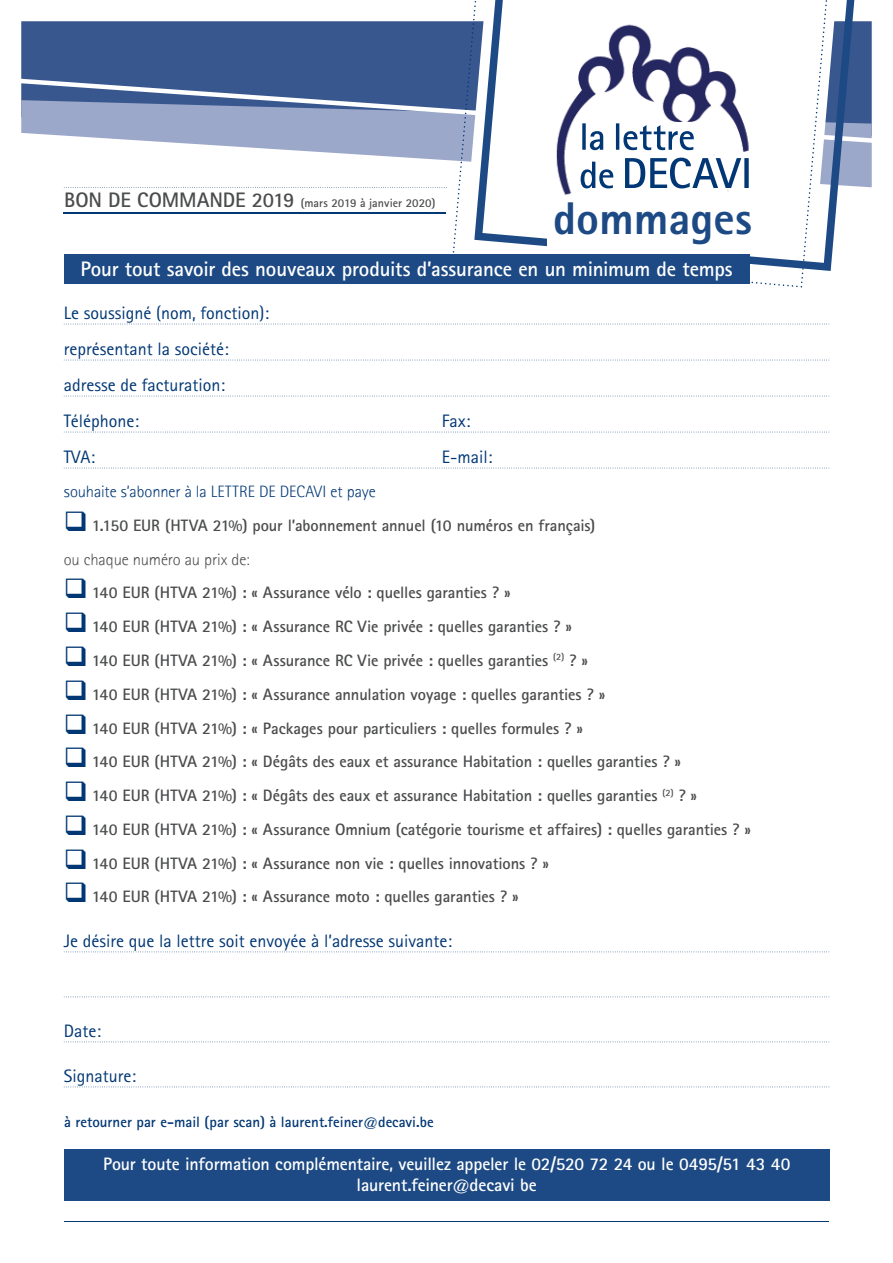
<style>
.page{position:relative;width:893px;height:1263px;background:#fff}
.page>*{position:absolute;margin:0;border:0;box-sizing:border-box;transform-origin:0 0}
.t1{font:800 45.9px "Rotis Sans Serif Std";color:#1d4a84}
.t2{font:700 21px "Rotis Sans Serif Std";letter-spacing:-.01em;color:#fff}
.t3{font:18px/36px "Rotis Sans Serif Std";color:#013775}
.t4{font:700 18px/21px "Rotis Sans Serif Std";letter-spacing:-.01em;color:#fff;text-align:center}
.t5{font:700 16.5px "Rotis Sans Serif Std";letter-spacing:-.005em;color:#4b4c4d}
.t6{font:300 16.5px "AT Rotis Sans Serif";letter-spacing:-.005em;color:#013775}
.t7{font:300 16.5px "AT Rotis Sans Serif";letter-spacing:-.005em;color:#4b4c4d}
.t8{font:700 15px "Rotis Sans Serif Std";color:#013775}
.t9{font:700 12px "Rotis Sans Serif Std";letter-spacing:.005em;color:#4b4c4d}
.s1{font-size:21px}
.s2{color:#013775}
</style>
<div class="page">
<hr style="left:64px;top:1220px;width:765px;height:2px;background:#013775">
<div style="left:21px;top:21px;width:851px;height:57px;background:#39578f"></div>
<svg style="left:196px;top:144px;width:676px;height:43px"></svg>
<svg style="left:21px;top:78px;width:851px;height:66px;background:#8293b9"></svg>
<svg style="left:452px;top:10px;width:352px;height:277px"></svg>
<svg style="left:474px;top:0;width:388px;height:271px"></svg>
<img style="left:554px;top:20px;width:210px;height:178px">
<img style="left:582px;top:123px;width:21px;height:27px">
<img style="left:616px;top:123px;width:79px;height:27px">
<img style="left:581px;top:162px;width:32px;height:26px">
<img style="left:625px;top:158px;width:124px;height:30px">
<div style="left:547px;top:203px;width:211px;height:51px;background:#fff"></div>
<hr style="left:64px;top:212px;width:382px;height:2px;background:#013775">
<svg style="left:64px;top:187px;width:383px;height:1px"></svg>
<div style="left:64px;top:1095px;width:766px;height:126px;background:#fff"></div>
<div style="left:64px;top:1149px;width:765px;height:51px;background:#1d4a84"></div>
<svg style="left:64px;top:324px;width:765px;height:1px"></svg>
<svg style="left:64px;top:360px;width:765px;height:1px"></svg>
<svg style="left:64px;top:396px;width:765px;height:1px"></svg>
<svg style="left:64px;top:432px;width:765px;height:1px"></svg>
<svg style="left:64px;top:468px;width:765px;height:1px"></svg>
<svg style="left:64px;top:951px;width:765px;height:1px"></svg>
<svg style="left:64px;top:996px;width:765px;height:1px"></svg>
<svg style="left:64px;top:1041px;width:765px;height:1px"></svg>
<svg style="left:64px;top:1086px;width:765px;height:1px"></svg>
<div style="left:64px;top:254px;width:685px;height:29px;background:#1d4a84"></div>
<p class="t9" style="left:64px;top:195px;width:373px"><span class="s1">BON DE COMMANDE 2019</span> (mars 2019 à janvier 2020)</p>
<h1 class="t1" style="left:553px;top:189px;width:200px">dommages</h1>
<p class="t2" style="left:81px;top:255px;width:654px">Pour tout savoir des nouveaux produits d’assurance en un minimum de temps</p>
<p class="t3" style="left:64px;top:295px;width:207px">Le soussigné (nom, fonction): représentant la société: adresse de facturation:<br>Téléphone:</p>
<p class="t3" style="left:442px;top:403px;width:30px">Fax:</p>
<p class="t3" style="left:64px;top:439px;width:33px">TVA:</p>
<p class="t3" style="left:442px;top:439px;width:52px">E-mail:</p>
<p class="t6" style="left:64px;top:482px;width:314px">souhaite s’abonner à la LETTRE DE DECAVI et paye</p>
<p class="t5" style="left:64px;top:515px;width:533px"><span class="s2">❑</span> 1.150 EUR (HTVA 21%) pour l’abonnement annuel (10 numéros en français)</p>
<p class="t7" style="left:64px;top:550px;width:188px">ou chaque numéro au prix de:</p>
<p class="t5" style="left:64px;top:582px;width:448px"><span class="s2">❑</span> 140 EUR (HTVA 21%) : « Assurance vélo : quelles garanties ? »</p>
<p class="t5" style="left:64px;top:616px;width:510px"><span class="s2">❑</span> 140 EUR (HTVA 21%) : « Assurance RC Vie privée : quelles garanties ? »</p>
<p class="t5" style="left:64px;top:650px;width:526px"><span class="s2">❑</span> 140 EUR (HTVA 21%) : « Assurance RC Vie privée : quelles garanties <sup>(2)</sup> ? »</p>
<p class="t5" style="left:64px;top:684px;width:543px"><span class="s2">❑</span> 140 EUR (HTVA 21%) : « Assurance annulation voyage : quelles garanties ? »</p>
<p class="t5" style="left:64px;top:717px;width:520px"><span class="s2">❑</span> 140 EUR (HTVA 21%) : « Packages pour particuliers : quelles formules ? »</p>
<p class="t5" style="left:64px;top:751px;width:619px"><span class="s2">❑</span> 140 EUR (HTVA 21%) : « Dégâts des eaux et assurance Habitation : quelles garanties ? »</p>
<p class="t5" style="left:64px;top:785px;width:635px"><span class="s2">❑</span> 140 EUR (HTVA 21%) : « Dégâts des eaux et assurance Habitation : quelles garanties <sup>(2)</sup> ? »</p>
<p class="t5" style="left:64px;top:819px;width:689px"><span class="s2">❑</span> 140 EUR (HTVA 21%) : « Assurance Omnium (catégorie tourisme et affaires) : quelles garanties ? »</p>
<p class="t5" style="left:64px;top:852px;width:486px"><span class="s2">❑</span> 140 EUR (HTVA 21%) : « Assurance non vie : quelles innovations ? »</p>
<p class="t5" style="left:64px;top:886px;width:456px"><span class="s2">❑</span> 140 EUR (HTVA 21%) : « Assurance moto : quelles garanties ? »</p>
<p class="t3" style="left:64px;top:923px;width:390px">Je désire que la lettre soit envoyée à l’adresse suivante:</p>
<p class="t3" style="left:64px;top:1013px;width:39px">Date:</p>
<p class="t3" style="left:64px;top:1058px;width:74px">Signature:</p>
<p class="t8" style="left:64px;top:1112px;width:371px">à retourner par e-mail (par scan) à laurent.feiner@decavi.be</p>
<p class="t4" style="left:103px;top:1153px;width:689px">Pour toute information complémentaire, veuillez appeler le 02/520 72 24 ou le 0495/51 43 40 laurent.feiner@decavi be</p>
</div>
